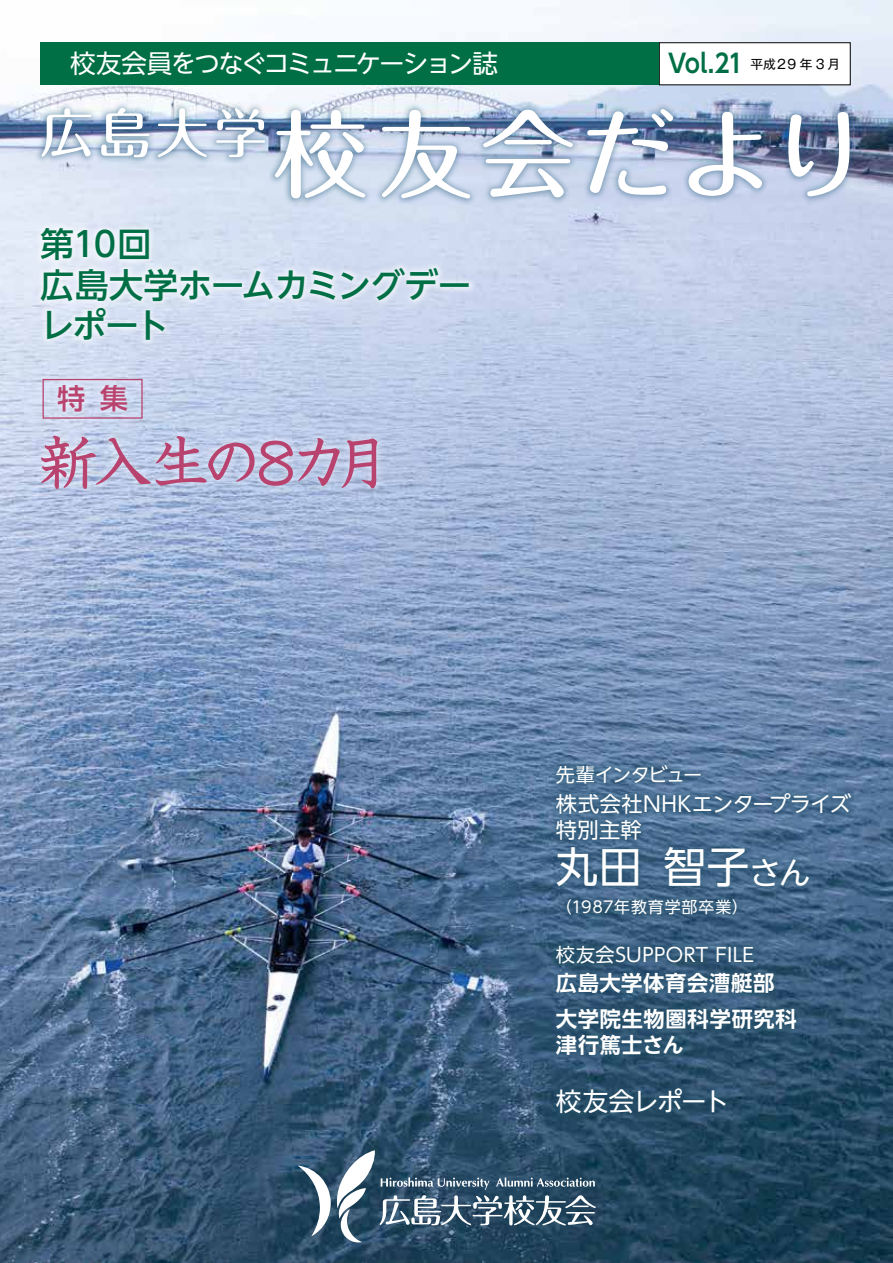
<style>
.page{position:relative;width:893px;height:1263px;background:#fff}
.page>*{position:absolute;margin:0;border:0;box-sizing:border-box;transform-origin:0 0}
.t1{font:500 95.7px "Maru Fo Pro";letter-spacing:.045em;color:#fff}
.t2{font:500 59.55px "Kyoka ICA Pro";letter-spacing:-.11em;color:#b9436f}
.t3{font:42.45px "UD Shin Go NT Pr 6 N";color:#fff}
.t4{font:500 34.05px/40.3px "UD Shin Go NT Pr 6 N";letter-spacing:-.025em;color:#006f46}
.t5{font:500 28.2px "UD Shin Go NT Pr 6 N";color:#b9436f}
.t6{font:25.5px "UD Shin Go NT Pr 6 N";letter-spacing:-.065em;color:#fff}
.t7{font:700 21.3px/36.2px "UD Shin Go NT Pr 6 N De";letter-spacing:.035em;color:#fff}
.t8{font:21.3px/26.5px "UD Shin Go NT Pr 6 N";letter-spacing:.01em;color:#fff}
.t9{font:19.2px "UD Shin Go NT Pr 6 N";letter-spacing:.015em;color:#fff}
.t10{font:19.2px "UD Shin Go NT Pr 6 N";letter-spacing:-.075em;color:#fff}
.t11{font:15.9px "UD Shin Go NT Pr 6 N";letter-spacing:.05em;color:#fff}
.t12{font:12.75px "Gothic MB101 Pro";color:#000}
.s1{font-family:"UD Shin Go NT Pr 6 N De";font-weight:700;font-size:25.5px;color:#006f46}
.s2{font-size:31.95px}
</style>
<div class="page">
<img style="left:0;top:0;width:893px;height:1263px">
<div style="left:34px;top:101px;width:823px;height:105px;background:#2e627f;opacity:.5"></div>
<div style="left:659px;top:43px;width:191px;height:42px;background:#fff"></div>
<div style="left:41px;top:43px;width:618px;height:42px;background:#006f46"></div>
<div style="left:32px;top:426px;width:354px;height:72px;background:#fff;opacity:.75"></div>
<div style="left:33px;top:369px;width:119px;height:59px;background:#fff;opacity:.75"></div>
<div style="left:43px;top:379px;width:100px;height:40px;border:1px solid #b9436f"></div>
<svg style="left:298px;top:1150px;width:298px;height:92px;background:#4b677d"></svg>
<div style="left:549px;top:758px;width:310px;height:164px;background:#24536c;opacity:.51"></div>
<div style="left:34px;top:221px;width:443px;height:127px;background:#fff;opacity:.7"></div>
<div style="left:549px;top:938px;width:255px;height:124px;background:#24536c;opacity:.5"></div>
<div style="left:549px;top:1080px;width:184px;height:40px;background:#24536c;opacity:.5"></div>
<p class="t6" style="left:70px;top:43px;width:429px">校友会員をつなぐコミュニケーション誌</p>
<p class="t12" style="left:668px;top:53px;width:174px"><span class="s1">Vol.21</span> 平成２9 年 3 月</p>
<h1 class="t1" style="left:40px;top:78px;width:828px"><sup>広島大学</sup>校友会だより</h1>
<h3 class="t4" style="left:40px;top:223px;width:433px">第10回<br>広島大学ホームカミングデーレポート</h3>
<h3 class="t5" style="left:57px;top:375px;width:72px">特集</h3>
<h2 class="t2" style="left:38px;top:416px;width:355px">新入生の8カ月</h2>
<p class="t10" style="left:556px;top:759px;width:148px">先輩インタビュー</p>
<p class="t8" style="left:556px;top:790px;width:297px">株式会社NHKエンタープライズ特別主幹</p>
<h3 class="t3" style="left:556px;top:833px;width:256px">丸田智子<span class="s2">さん</span></h3>
<p class="t11" style="left:556px;top:894px;width:193px">（1987年教育学部卒業）</p>
<p class="t9" style="left:556px;top:939px;width:200px">校友会SUPPORT FILE</p>
<p class="t7" style="left:556px;top:964px;width:242px">広島大学体育会漕艇部大学院生物圏科学研究科</p>
<p class="t7" style="left:556px;top:1026px;width:129px">津行篤士さん</p>
<p class="t6" style="left:556px;top:1080px;width:175px">校友会レポート</p>
</div>
